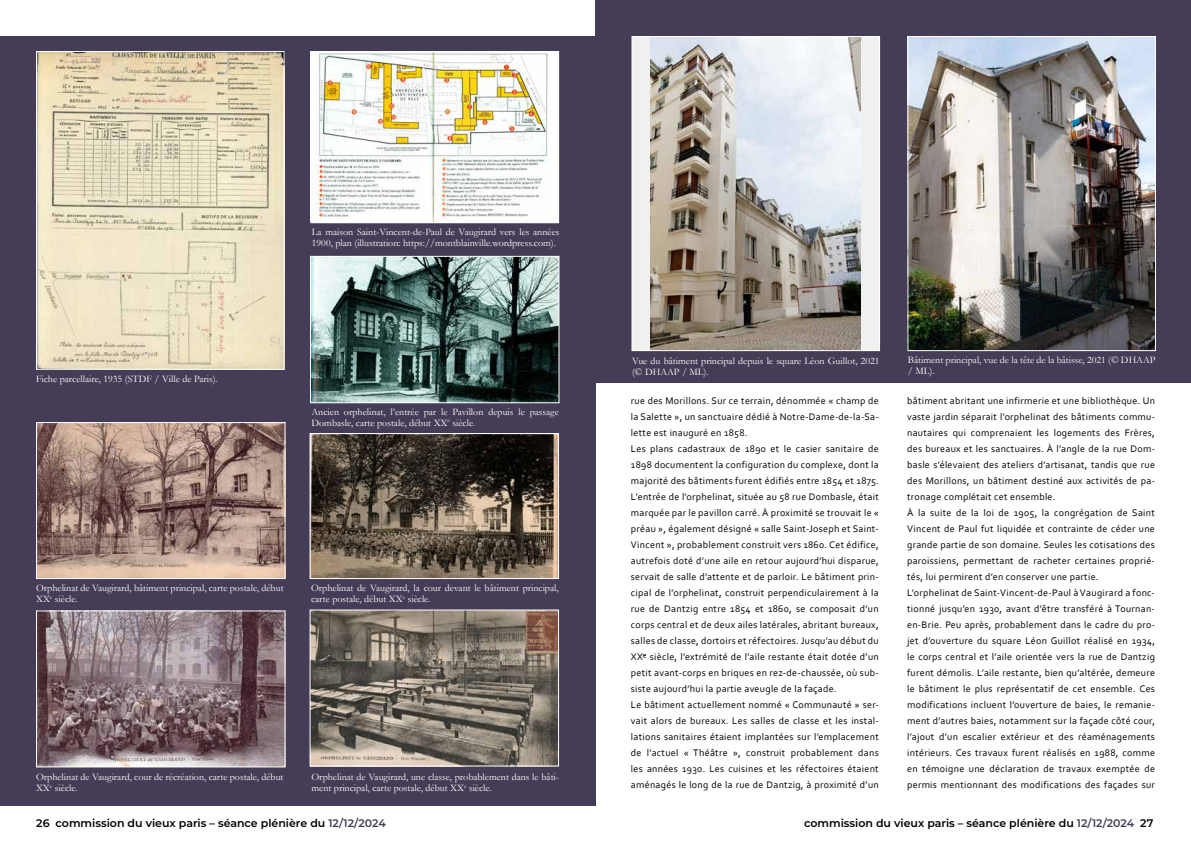
<style>
.page{position:relative;width:1191px;height:842px;background:#fff}
.page>*{position:absolute;margin:0;border:0;box-sizing:border-box;transform-origin:0 0}
.t1{font:600 11px "Montserrat";color:#000}
.t2{font:10px/16px "Corbel";letter-spacing:.03em;color:#000}
.t3{font:10px/11px "Garamond";color:#fff}
.s1{color:#453d57}
</style>
<div class="page">
<div style="left:595px;top:0;width:596px;height:383px;background:#453d57"></div>
<div style="left:0;top:36px;width:595px;height:770px;background:#453d57"></div>
<img style="left:312px;top:53px;width:245px;height:168px">
<div style="left:310px;top:51px;width:249px;height:172px;border:1px solid #fff"></div>
<img style="left:312px;top:258px;width:245px;height:143px">
<div style="left:310px;top:256px;width:249px;height:147px;border:1px solid #fff"></div>
<img style="left:311px;top:435px;width:246px;height:142px">
<div style="left:309px;top:433px;width:250px;height:146px;border:1px solid #fff"></div>
<img style="left:311px;top:611px;width:246px;height:153px">
<div style="left:309px;top:609px;width:250px;height:157px;border:1px solid #fff"></div>
<img style="left:38px;top:424px;width:245px;height:153px">
<div style="left:36px;top:422px;width:249px;height:157px;border:1px solid #fff"></div>
<img style="left:38px;top:612px;width:245px;height:153px">
<div style="left:36px;top:610px;width:249px;height:157px;border:1px solid #fff"></div>
<img style="left:38px;top:53px;width:244px;height:315px">
<div style="left:36px;top:51px;width:248px;height:319px;border:1px solid #fff"></div>
<div style="left:632px;top:36px;width:247px;height:315px;background:#f0f0ee"></div>
<img style="left:650px;top:38px;width:211px;height:311px">
<div style="left:631px;top:36px;width:249px;height:315px;border:1px solid #fff"></div>
<img style="left:909px;top:38px;width:245px;height:311px">
<div style="left:907px;top:36px;width:249px;height:315px;border:1px solid #fff"></div>
<p class="t3" style="left:36px;top:373px;width:183px">Fiche parcellaire, 1935 (STDF / Ville de Paris).</p>
<p class="t3" style="left:312px;top:227px;width:249px">La maison Saint-Vincent-de-Paul de Vaugirard vers les années<br>1900, plan (illustration: https://montblainville.wordpress.com).</p>
<p class="t3" style="left:311px;top:406px;width:249px">Ancien orphelinat, l’entrée par le Pavillon depuis le passage<br>Dombasle, carte postale, début XX<sup>e</sup> siècle.</p>
<p class="t3" style="left:36px;top:582px;width:249px">Orphelinat de Vaugirard, bâtiment principal, carte postale, début<br>XX<sup>e</sup> siècle.</p>
<p class="t3" style="left:311px;top:582px;width:249px">Orphelinat de Vaugirard, la cour devant le bâtiment principal, carte postale, début XX<sup>e</sup> siècle.</p>
<p class="t3" style="left:36px;top:771px;width:249px">Orphelinat de Vaugirard, cour de récréation, carte postale, début<br>XX<sup>e</sup> siècle.</p>
<p class="t3" style="left:311px;top:771px;width:249px">Orphelinat de Vaugirard, une classe, probablement dans le bâti&shy;ment principal, carte postale, début XX<sup>e</sup> siècle.</p>
<p class="t3" style="left:632px;top:355px;width:249px">Vue du bâtiment principal depuis le square Léon Guillot, 2021 (© DHAAP / ML).</p>
<p class="t3" style="left:908px;top:354px;width:249px">Bâtiment principal, vue de la tête de la bâtisse, 2021 (© DHAAP / ML).</p>
<p class="t2" style="left:631px;top:393px;width:249px">rue des Morillons. Sur ce terrain, dénommée « champ de la Salette », un sanctuaire dédié à Notre-Dame-de-la-Sa&shy;lette est inauguré en 1858.<br>Les plans cadastraux de 1890 et le casier sanitaire de 1898 documentent la configuration du complexe, dont la majorité des bâtiments furent édifiés entre 1854 et 1875.<br>L’entrée de l’orphelinat, située au 58 rue Dombasle, était marquée par le pavillon carré. À proximité se trouvait le « préau », également désigné « salle Saint-Joseph et Saint-Vincent », probablement construit vers 1860. Cet édifice, autrefois doté d’une aile en retour aujourd’hui disparue, servait de salle d’attente et de parloir. Le bâtiment prin&shy;cipal de l’orphelinat, construit perpendiculairement à la rue de Dantzig entre 1854 et 1860, se composait d’un corps central et de deux ailes latérales, abritant bureaux, salles de classe, dortoirs et réfectoires. Jusqu’au début du XXe siècle, l’extrémité de l’aile restante était dotée d’un petit avant-corps en briques en rez-de-chaussée, où sub&shy;siste aujourd’hui la partie aveugle de la façade.<br>Le bâtiment actuellement nommé « Communauté » ser&shy;vait alors de bureaux. Les salles de classe et les instal&shy;lations sanitaires étaient implantées sur l’emplacement de l’actuel « Théâtre », construit probablement dans les années 1930. Les cuisines et les réfectoires étaient aménagés le long de la rue de Dantzig, à proximité d’un</p>
<p class="t2" style="left:907px;top:393px;width:249px">bâtiment abritant une infirmerie et une bibliothèque. Un vaste jardin séparait l’orphelinat des bâtiments commu&shy;nautaires qui comprenaient les logements des Frères, des bureaux et les sanctuaires. À l’angle de la rue Dom&shy;basle s’élevaient des ateliers d’artisanat, tandis que rue des Morillons, un bâtiment destiné aux activités de pa&shy;tronage complétait cet ensemble.<br>À la suite de la loi de 1905, la congrégation de Saint Vincent de Paul fut liquidée et contrainte de céder une grande partie de son domaine. Seules les cotisations des paroissiens, permettant de racheter certaines proprié&shy;tés, lui permirent d’en conserver une partie.<br>L’orphelinat de Saint-Vincent-de-Paul à Vaugirard a fonc&shy;tionné jusqu’en 1930, avant d’être transféré à Tournan&shy;en-Brie. Peu après, probablement dans le cadre du pro&shy;jet d’ouverture du square Léon Guillot réalisé en 1934, le corps central et l’aile orientée vers la rue de Dantzig furent démolis. L’aile restante, bien qu’altérée, demeure le bâtiment le plus représentatif de cet ensemble. Ces modifications incluent l’ouverture de baies, le remanie&shy;ment d’autres baies, notamment sur la façade côté cour, l’ajout d’un escalier extérieur et des réaménagements intérieurs. Ces travaux furent réalisés en 1988, comme en témoigne une déclaration de travaux exemptée de permis mentionnant des modifications des façades sur</p>
<p class="t1" style="left:36px;top:815px;width:351px">26 commission du vieux paris – séance plénière du <span class="s1">12/12/2024</span></p>
<p class="t1" style="left:804px;top:815px;width:351px">commission du vieux paris – séance plénière du <span class="s1">12/12/2024</span> 27</p>
</div>
